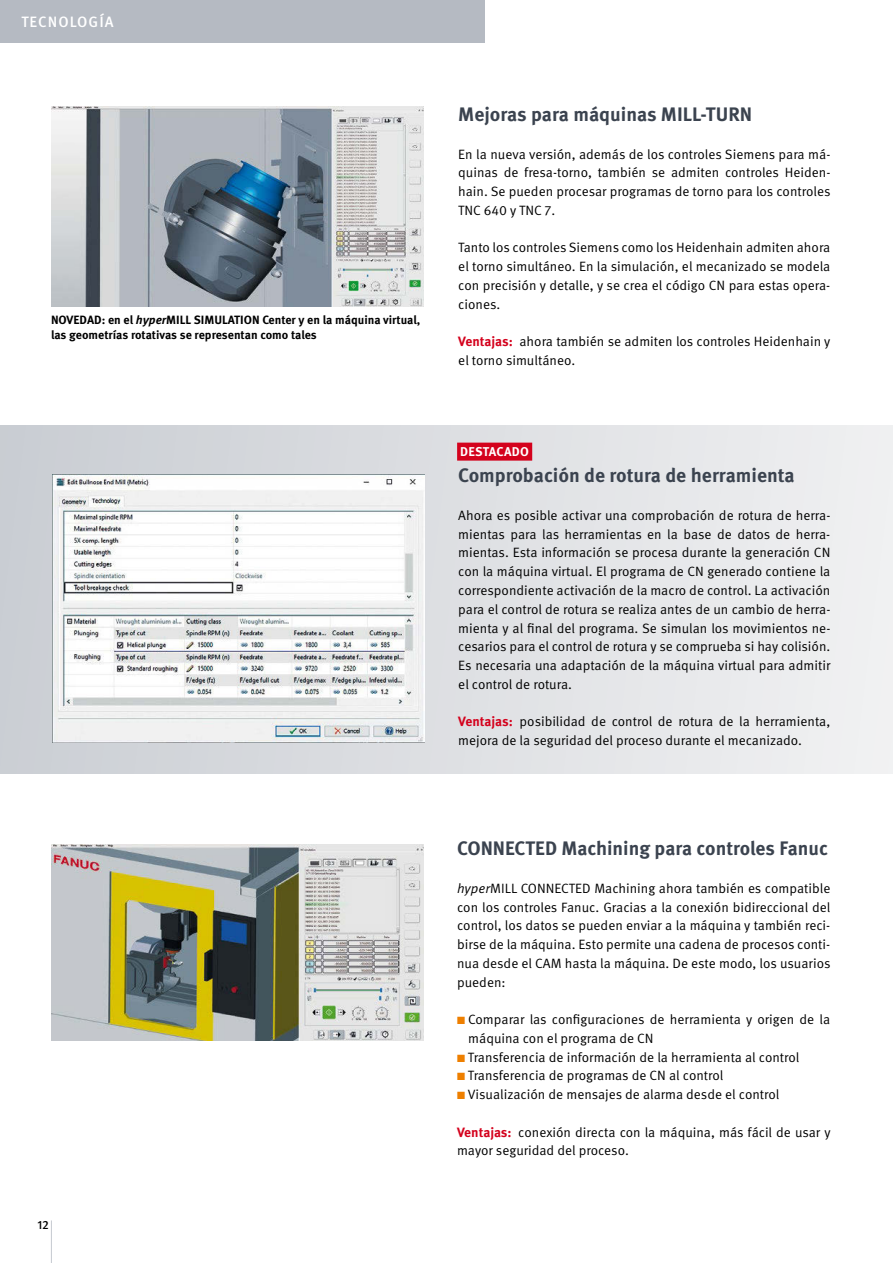
<style>
.page{position:relative;width:893px;height:1263px;background:#fff}
.page>*{position:absolute;margin:0;border:0;box-sizing:border-box;transform-origin:0 0}
.t1{font:700 19.5px "Meta Pro";color:#3b434f}
.t2{font:500 15px "Meta Pro";letter-spacing:.07em;color:#fff}
.t3{font:13.5px/18.8px "Meta Pro";color:#000;text-align:justify}
.t4{font:700 12.75px "Meta Pro";letter-spacing:.015em;color:#fff}
.t5{font:700 12px/15px "Meta Pro";color:#000}
.t6{font:500 12px "Meta Pro";color:#000}
.s1{font-style:italic}
.s2{font-weight:700;color:#d4021d}
.s3{color:#ee7f00}
</style>
<div class="page">
<hr style="left:51px;top:1220px;width:1px;height:43px;background:#c5c9d0">
<div style="left:0;top:425px;width:893px;height:349px;background:linear-gradient(to right,#cacdd3,#f1f1f2)"></div>
<div style="left:0;top:0;width:485px;height:43px;background:#b5bac2"></div>
<div style="left:457px;top:443px;width:75px;height:18px;background:#d4021d"></div>
<img style="left:51px;top:844px;width:372px;height:196px">
<img style="left:51px;top:106px;width:372px;height:200px">
<img style="left:52px;top:475px;width:372px;height:268px">
<p class="t2" style="left:21px;top:12px;width:94px">TECNOLOGÍA</p>
<p class="t5" style="left:51px;top:312px;width:371px">NOVEDAD: en el <span class="s1">hyper</span>MILL SIMULATION Center y en la máquina virtual, las geometrías rotativas se representan como tales</p>
<h1 class="t1" style="left:458px;top:102px;width:295px">Mejoras para máquinas MILL-TURN</h1>
<p class="t3" style="left:458px;top:145px;width:374px">En la nueva versión, además de los controles Siemens para má&shy;quinas de fresa-torno, también se admiten controles Heiden&shy;hain. Se pueden procesar programas de torno para los controles TNC 640 y TNC 7.</p>
<p class="t3" style="left:458px;top:238px;width:374px">Tanto los controles Siemens como los Heidenhain admiten ahora el torno simultáneo. En la simulación, el mecanizado se modela con precisión y detalle, y se crea el código CN para estas opera&shy;ciones.</p>
<p class="t3" style="left:458px;top:332px;width:374px"><span class="s2">Ventajas:</span> ahora también se admiten los controles Heidenhain y el torno simultáneo.</p>
<p class="t4" style="left:460px;top:444px;width:70px">DESTACADO</p>
<h1 class="t1" style="left:458px;top:463px;width:338px">Comprobación de rotura de herramienta</h1>
<p class="t3" style="left:458px;top:506px;width:374px">Ahora es posible activar una comprobación de rotura de herra&shy;mientas para las herramientas en la base de datos de herra&shy;mientas. Esta información se procesa durante la generación CN con la máquina virtual. El programa de CN generado contiene la correspondiente activación de la macro de control. La activación para el control de rotura se realiza antes de un cambio de herra&shy;mienta y al final del programa. Se simulan los movimientos ne&shy;cesarios para el control de rotura y se comprueba si hay colisión.<br>Es necesaria una adaptación de la máquina virtual para admitir el control de rotura.</p>
<p class="t3" style="left:458px;top:712px;width:374px"><span class="s2">Ventajas:</span> posibilidad de control de rotura de la herramienta, mejora de la seguridad del proceso durante el mecanizado.</p>
<p class="t6" style="left:37px;top:1217px;width:13px">12</p>
<h1 class="t1" style="left:457px;top:836px;width:372px">CONNECTED Machining para controles Fanuc</h1>
<p class="t3" style="left:457px;top:879px;width:375px"><span class="s1">hyper</span>MILL CONNECTED Machining ahora también es compatible con los controles Fanuc. Gracias a la conexión bidireccional del control, los datos se pueden enviar a la máquina y también reci&shy;birse de la máquina. Esto permite una cadena de procesos conti&shy;nua desde el CAM hasta la máquina. De este modo, los usuarios pueden:</p>
<p class="t3" style="left:468px;top:1010px;width:363px;text-indent:-11px"><span class="s3">■</span> Comparar las configuraciones de herramienta y origen de la máquina con el programa de CN</p>
<p class="t3" style="left:457px;top:1048px;width:344px"><span class="s3">■</span> Transferencia de información de la herramienta al control</p>
<p class="t3" style="left:457px;top:1066px;width:268px"><span class="s3">■</span> Transferencia de programas de CN al control</p>
<p class="t3" style="left:457px;top:1085px;width:324px"><span class="s3">■</span> Visualización de mensajes de alarma desde el control</p>
<p class="t3" style="left:457px;top:1123px;width:375px"><span class="s2">Ventajas:</span> conexión directa con la máquina, más fácil de usar y mayor seguridad del proceso.</p>
</div>
